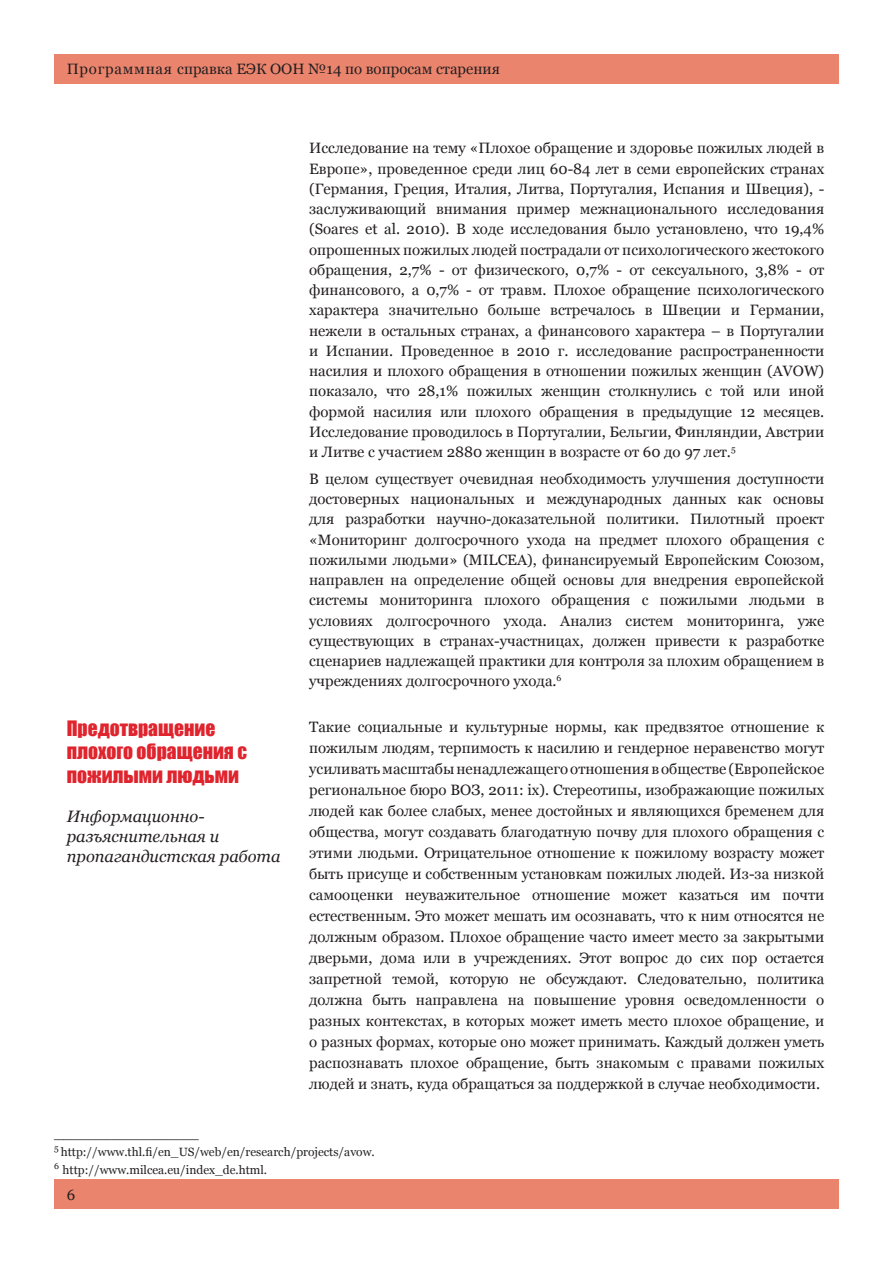
<style>
.page{position:relative;width:893px;height:1263px;background:#fff}
.page>*{position:absolute;margin:0;border:0;box-sizing:border-box;transform-origin:0 0}
.Red_title{font:19.5px/23.4px "Impact";color:#e0242e}
.Georgia_11_italic{font:italic 16.5px/19.8px "Georgia";color:#231f20}
.Georgia_10_regular{font:15px/20.2px "Georgia";color:#231f20;text-align:justify}
.Georgia_10_regular-2{font:12px "Georgia";color:#231f20}
</style>
<div class="page">
<div style="left:54px;top:54px;width:785px;height:29px;background:#eb846d"></div>
<div style="left:54px;top:1180px;width:785px;height:29px;background:#eb846d"></div>
<p class="Georgia_10_regular" style="left:67px;top:59px;width:435px">Программная справка ЕЭК ООН №14 по вопросам старения</p>
<p class="Red_title" style="left:67px;top:716px;width:182px">Предотвращение плохого обращения с пожилыми людьми</p>
<p class="Georgia_11_italic" style="left:67px;top:807px;width:215px">Информационно&shy;разъяснительная и пропагандистская работа</p>
<p class="Georgia_10_regular" style="left:309px;top:138px;width:517px">Исследование на тему «Плохое обращение и здоровье пожилых людей в Европе», проведенное среди лиц 60-84 лет в семи европейских странах (Германия, Греция, Италия, Литва, Португалия, Испания и Швеция), - заслуживающий внимания пример межнационального исследования (Soares et al. 2010). В ходе исследования было установлено, что 19,4% опрошенных пожилых людей пострадали от психологического жестокого обращения, 2,7% - от физического, 0,7% - от сексуального, 3,8% - от финансового, а 0,7% - от травм. Плохое обращение психологического характера значительно больше встречалось в Швеции и Германии, нежели в остальных странах, а финансового характера – в Португалии и Испании. Проведенное в 2010 г. исследование распространенности насилия и плохого обращения в отношении пожилых женщин (AVOW) показало, что 28,1% пожилых женщин столкнулись с той или иной формой насилия или плохого обращения в предыдущие 12 месяцев.<br>Исследование проводилось в Португалии, Бельгии, Финляндии, Австрии и Литве с участием 2880 женщин в возрасте от 60 до 97 лет.<sup>5</sup></p>
<p class="Georgia_10_regular" style="left:309px;top:469px;width:517px">В целом существует очевидная необходимость улучшения доступности достоверных национальных и международных данных как основы для разработки научно-доказательной политики. Пилотный проект «Мониторинг долгосрочного ухода на предмет плохого обращения с пожилыми людьми» (MILCEA), финансируемый Европейским Союзом, направлен на определение общей основы для внедрения европейской системы мониторинга плохого обращения с пожилыми людьми в условиях долгосрочного ухода. Анализ систем мониторинга, уже существующих в странах-участницах, должен привести к разработке сценариев надлежащей практики для контроля за плохим обращением в учреждениях долгосрочного ухода.<sup>6</sup></p>
<p class="Georgia_10_regular" style="left:309px;top:716px;width:517px;line-height:21px">Такие социальные и культурные нормы, как предвзятое отношение к пожилым людям, терпимость к насилию и гендерное неравенство могут усиливать масштабы ненадлежащего отношения в обществе (Европейское региональное бюро ВОЗ, 2011: ix). Стереотипы, изображающие пожилых людей как более слабых, менее достойных и являющихся бременем для общества, могут создавать благодатную почву для плохого обращения с этими людьми. Отрицательное отношение к пожилому возрасту может быть присуще и собственным установкам пожилых людей. Из-за низкой самооценки неуважительное отношение может казаться им почти естественным. Это может мешать им осознавать, что к ним относятся не должным образом. Плохое обращение часто имеет место за закрытыми дверьми, дома или в учреждениях. Этот вопрос до сих пор остается запретной темой, которую не обсуждают. Следовательно, политика должна быть направлена на повышение уровня осведомленности о разных контекстах, в которых может иметь место плохое обращение, и о разных формах, которые оно может принимать. Каждый должен уметь распознавать плохое обращение, быть знакомым с правами пожилых людей и знать, куда обращаться за поддержкой в случае необходимости.</p>
<p class="Georgia_10_regular" style="left:54px;top:1123px;width:146px">_______________</p>
<p class="Georgia_10_regular-2" style="left:54px;top:1145px;width:322px"><sup>5</sup> http://www.thl.fi/en_US/web/en/research/projects/avow.</p>
<p class="Georgia_10_regular-2" style="left:54px;top:1163px;width:215px"><sup>6</sup> http://www.milcea.eu/index_de.html.</p>
<p class="Georgia_10_regular" style="left:67px;top:1185px;width:10px">6</p>
</div>
